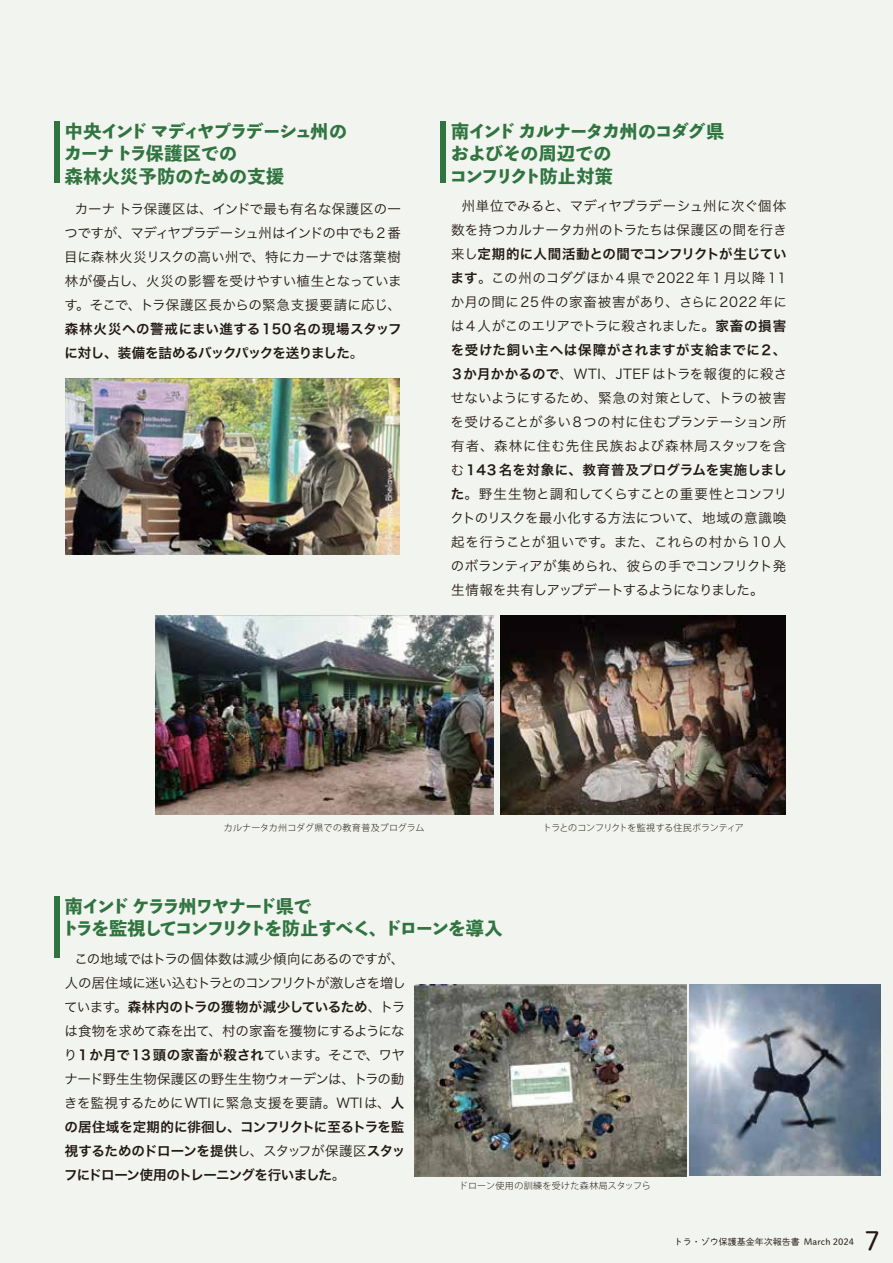
<style>
.page{position:relative;width:893px;height:1263px;background:#f1f4ef}
.page>*{position:absolute;margin:0;border:0;box-sizing:border-box;transform-origin:0 0}
.t1{font:27px "DNP Shuei M Go Std L";color:#221815}
.t2{font:800 18px/22.5px "Toppan Bunkyu Midashi Gothic Std N";letter-spacing:-.105em;color:#307540}
.t3{font:800 18px/22.5px "Toppan Bunkyu Midashi Gothic Std N";letter-spacing:-.025em;color:#307540}
.t4{font:800 18px/22.5px "Toppan Bunkyu Midashi Gothic Std N";letter-spacing:-.065em;color:#307540}
.t5{font:13.5px/24px "Hira Kaku Pro N W3";letter-spacing:-.005em;color:#221815;text-align:justify}
.t6{font:13.5px/24px "Hira Kaku Pro N W6";color:#221815}
.t7{font:13.5px/24px "Hira Kaku Pro N W3";letter-spacing:-.04em;color:#221815;text-align:center}
.t8{font:13.5px "Hira Kaku Pro N W3";letter-spacing:-.03em;color:#221815}
.t9{font:13.5px "Hira Kaku Pro N W6";letter-spacing:.04em;color:#221815}
.t10{font:13.5px "Hira Kaku Pro N W6";letter-spacing:.025em;color:#221815}
.t11{font:13.5px "Hira Kaku Pro N W6";letter-spacing:.045em;color:#221815}
.t12{font:300 9px "Koz Go Pr 6 N";letter-spacing:-.03em;color:#221815}
.t13{font:300 9px "Koz Go Pr 6 N";letter-spacing:.01em;color:#221815}
.t14{font:300 9px "Koz Go Pr 6 N";letter-spacing:.03em;color:#221815}
.t15{font:8.85px "DNP Shuei M Go Std L";color:#221815}
.s1{font-family:"Hira Kaku Pro N W3"}
.s2{font-family:"Hira Kaku Pro N W6"}
</style>
<div class="page">
<img style="left:155px;top:616px;width:338px;height:199px">
<img style="left:414px;top:984px;width:273px;height:193px">
<img style="left:65px;top:378px;width:334px;height:177px">
<img style="left:689px;top:984px;width:191px;height:191px">
<img style="left:501px;top:616px;width:285px;height:199px">
<div style="left:54px;top:122px;width:6px;height:61px;background:#307540"></div>
<div style="left:54px;top:897px;width:6px;height:61px;background:#307540"></div>
<div style="left:440px;top:122px;width:5px;height:61px;background:#307540"></div>
<h2 class="t3" style="left:64px;top:119px;width:284px">中央インド マディヤプラデーシュ州のカーナ トラ保護区での<br>森林火災予防のための支援</h2>
<p class="t5" style="left:64px;top:196px;width:339px;text-indent:10px">カーナ トラ保護区は、インドで最も有名な保護区の一つですが、マディヤプラデーシュ州はインドの中でも2 番目に森林火災リスクの高い州で、特にカーナでは落葉樹林が優占し、火災の影響を受けやすい植生となっています。そこで、トラ保護区長からの緊急支援要請に応じ、</p>
<p class="t6" style="left:65px;top:317px;width:339px">森林火災への警戒にまい進する150名の現場スタッフに対し、装備を詰めるバックパックを送りました<span class="s1">。</span></p>
<h2 class="t4" style="left:449px;top:119px;width:276px">南インド カルナータカ州のコダグ県およびその周辺での<br>コンフリクト防止対策</h2>
<p class="t5" style="left:451px;top:193px;width:337px;text-align:right">州単位でみると、マディヤプラデーシュ州に次ぐ個体数を持つカルナータカ州のトラたちは保護区の間を行き</p>
<p class="t6" style="left:451px;top:242px;width:337px"><span class="s1">来し</span>定期的に人間活動との間でコンフリクトが生じてい</p>
<p class="t5" style="left:451px;top:265px;width:338px"><span class="s2">ます</span>。この州のコダグほか4 県で2022 年 1月以降 11か月の間に25 件の家畜被害があり、さらに2022 年には4 人がこのエリアでトラに殺されました。<span class="s2">家畜の損害</span></p>
<p class="t11" style="left:451px;top:338px;width:337px">を受けた飼い主へは保障がされますが支給までに２、</p>
<p class="t5" style="left:450px;top:361px;width:339px"><span class="s2">３か月かかるので</span>、WTI、JTEFはトラを報復的に殺させないようにするため、緊急の対策として、トラの被害を受けることが多い8つの村に住むプランテーション所有者、森林に住む先住民族および森林局スタッフを含</p>
<p class="t10" style="left:451px;top:458px;width:338px"><span class="s1">む</span>143 名を対象に、教育普及プログラムを実施しまし</p>
<p class="t5" style="left:450px;top:481px;width:338px"><span class="s2">た</span>。野生生物と調和してくらすことの重要性とコンフリクトのリスクを最小化する方法について、地域の意識喚起を行うことが狙いです。また、これらの村から10 人のボランティアが集められ、彼らの手でコンフリクト発生情報を共有しアップデートするようになりました。</p>
<p class="t13" style="left:224px;top:823px;width:202px">カルナータカ州コダグ県での教育普及プログラム</p>
<p class="t12" style="left:543px;top:823px;width:202px">トラとのコンフリクトを監視する住民ボランティア</p>
<h2 class="t2" style="left:61px;top:893px;width:442px">南インド ケララ州ワヤナード県で<br>トラを監視してコンフリクトを防止すべく、ドローンを導入</h2>
<p class="t7" style="left:65px;top:945px;width:343px">この地域ではトラの個体数は減少傾向にあるのですが、人の居住域に迷い込むトラとのコンフリクトが激しさを増し</p>
<p class="t6" style="left:64px;top:994px;width:342px"><span class="s1">ています。</span>森林内のトラの獲物が減少しているため<span class="s1">、トラ</span></p>
<p class="t8" style="left:65px;top:1018px;width:342px">は食物を求めて森を出て、村の家畜を獲物にするようにな</p>
<p class="t9" style="left:64px;top:1042px;width:343px"><span class="s1">り</span>1か月で 13頭の家畜が殺され<span class="s1">ています。そこで、ワヤ</span></p>
<p class="t5" style="left:64px;top:1065px;width:342px">ナード野生生物保護区の野生生物ウォーデンは、トラの動きを監視するためにWTIに緊急支援を要請。WTIは、<span class="s2">人</span></p>
<p class="t6" style="left:64px;top:1114px;width:343px;text-align:justify">の居住域を定期的に徘徊し、コンフリクトに至るトラを監視するためのドローンを提供<span class="s1">し、スタッフが保護区</span>スタッフにドローン使用のトレーニングを行いました<span class="s1">。</span></p>
<p class="t14" style="left:459px;top:1180px;width:193px">ドローン使用の訓練を受けた森林局スタッフら</p>
<p class="t15" style="left:674px;top:1235px;width:182px">トラ・ゾウ保護基金年次報告書 March 2024</p>
<h1 class="t1" style="left:864px;top:1221px;width:17px">7</h1>
</div>
